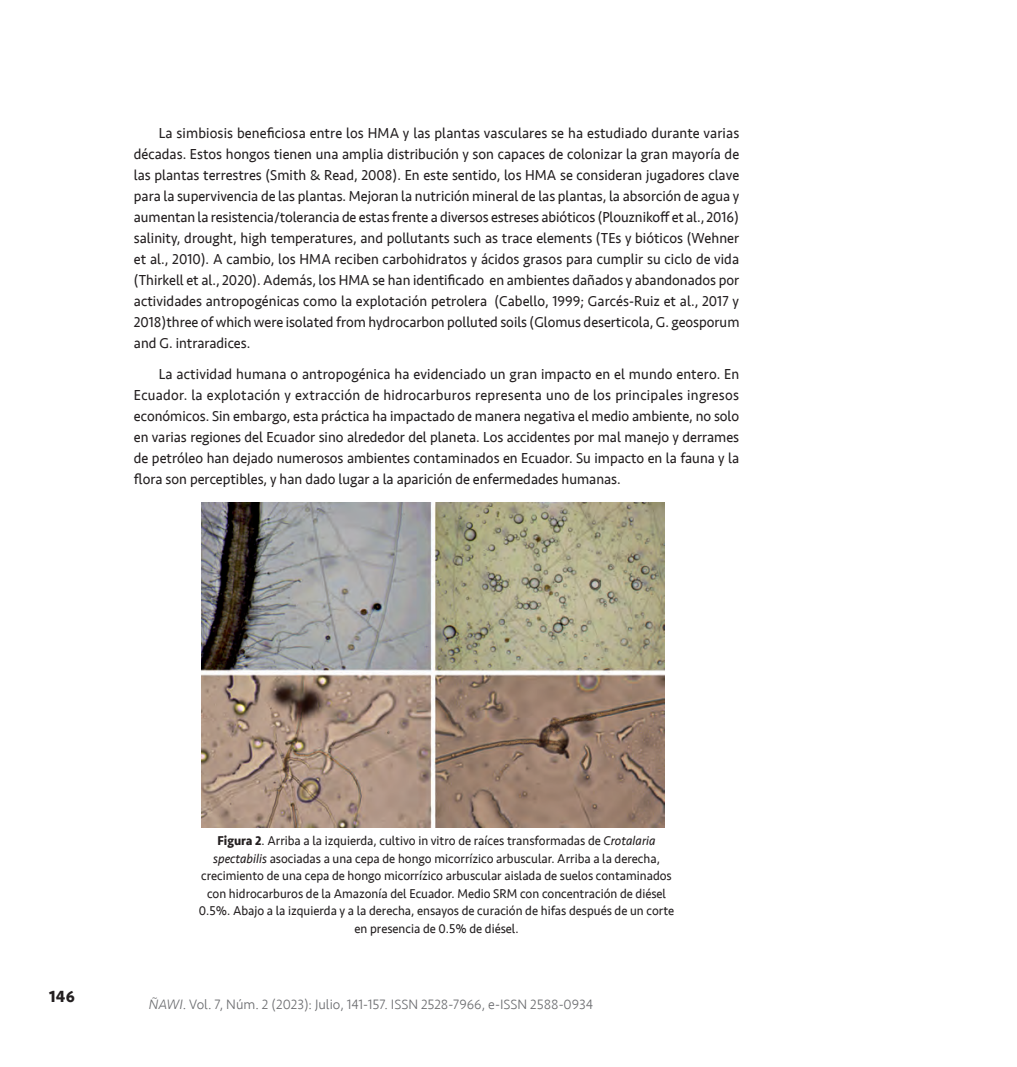
<style>
.page{position:relative;width:1017px;height:1067px;background:#fff}
.page>*{position:absolute;margin:0;border:0;box-sizing:border-box;transform-origin:0 0}
.t1{font:700 16.62px "Seravek";color:#231f20}
.t2{font:14.88px/21px "Seravek";color:#231f20;text-align:justify;scale:.95 1}
.t3{font:300 14px "Seravek";color:#6c6d70}
.t4{font:13.12px/17.5px "Seravek";color:#231f20;text-align:center;scale:.95 1}
.s1{font-weight:700}
.s2{font-style:italic}
</style>
<div class="page">
<img style="left:202px;top:502px;width:462px;height:325px">
<p class="t2" style="left:134px;top:122px;width:639px;text-indent:25px">La simbiosis beneficiosa entre los HMA y las plantas vasculares se ha estudiado durante varias décadas. Estos hongos tienen una amplia distribución y son capaces de colonizar la gran mayoría de las plantas terrestres (Smith &amp; Read, 2008). En este sentido, los HMA se consideran jugadores clave para la supervivencia de las plantas. Mejoran la nutrición mineral de las plantas, la absorción de agua y aumentan la resistencia/tolerancia de estas frente a diversos estreses abióticos (Plouznikoff et al., 2016) salinity, drought, high temperatures, and pollutants such as trace elements (TEs y bióticos (Wehner et al., 2010). A cambio, los HMA reciben carbohidratos y ácidos grasos para cumplir su ciclo de vida (Thirkell et al., 2020). Además, los HMA se han identificado en ambientes dañados y abandonados por actividades antropogénicas como la explotación petrolera (Cabello, 1999; Garcés-Ruiz et al., 2017 y 2018)three of which were isolated from hydrocarbon polluted soils (Glomus deserticola, G. geosporum and G. intraradices.</p>
<p class="t2" style="left:134px;top:363px;width:639px;text-indent:25px">La actividad humana o antropogénica ha evidenciado un gran impacto en el mundo entero. En Ecuador. la explotación y extracción de hidrocarburos representa uno de los principales ingresos económicos. Sin embargo, esta práctica ha impactado de manera negativa el medio ambiente, no solo en varias regiones del Ecuador sino alrededor del planeta. Los accidentes por mal manejo y derrames de petróleo han dejado numerosos ambientes contaminados en Ecuador. Su impacto en la fauna y la flora son perceptibles, y han dado lugar a la aparición de enfermedades humanas.</p>
<p class="t1" style="left:49px;top:983px;width:27px">146</p>
<p class="t4" style="left:199px;top:832px;width:502px"><span class="s1">Figura 2</span>. Arriba a la izquierda, cultivo in vitro de raíces transformadas de <span class="s2">Crotalaria spectabilis</span> asociadas a una cepa de hongo micorrízico arbuscular. Arriba a la derecha, crecimiento de una cepa de hongo micorrízico arbuscular aislada de suelos contaminados con hidrocarburos de la Amazonía del Ecuador. Medio SRM con concentración de diésel 0.5%. Abajo a la izquierda y a la derecha, ensayos de curación de hifas después de un corte en presencia de 0.5% de diésel.</p>
<p class="t3" style="left:149px;top:996px;width:446px"><span class="s2">ÑAWI</span>. Vol. 7, Núm. 2 (2023): Julio, 141-157. ISSN 2528-7966, e-ISSN 2588-0934</p>
</div>
